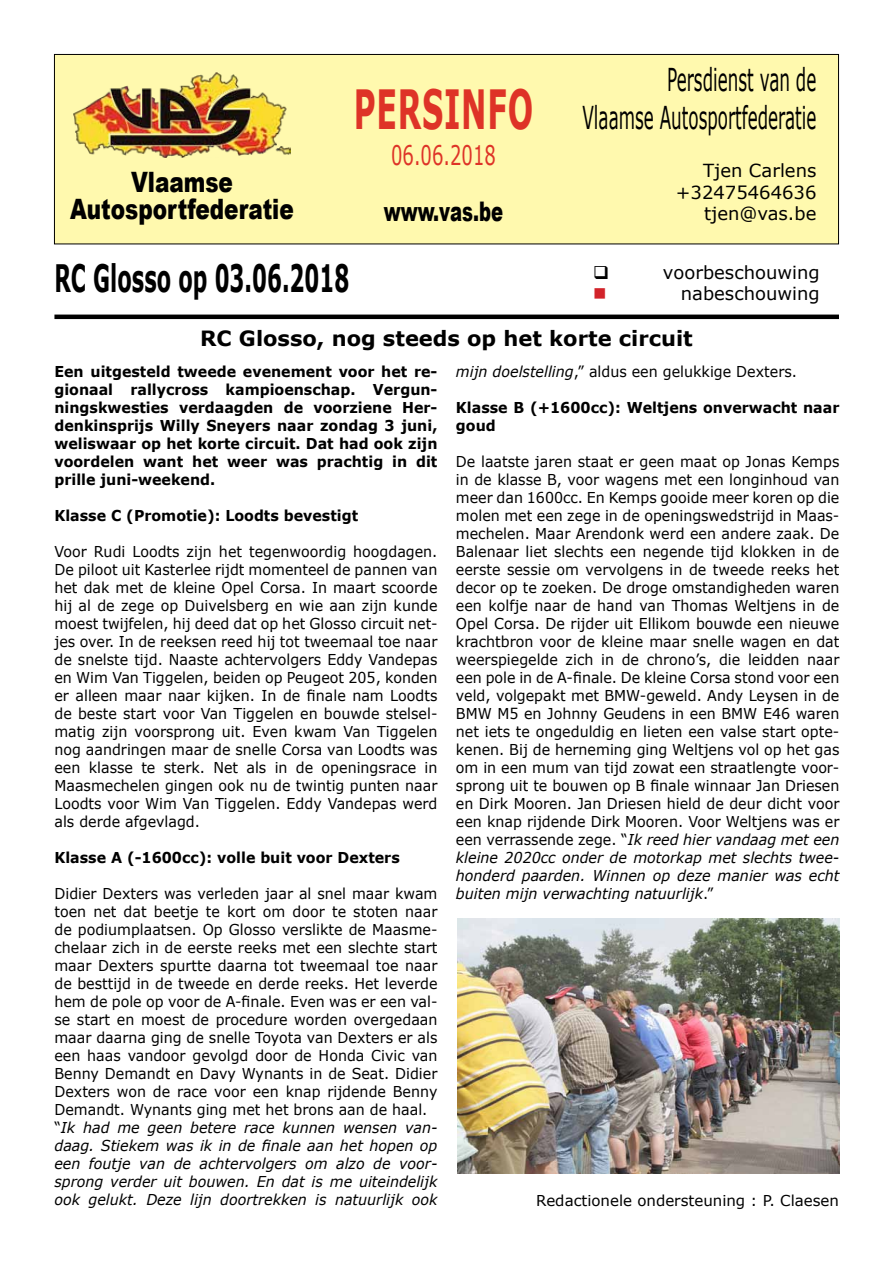
<style>
.page{position:relative;width:893px;height:1263px;background:#fff}
.page>*{position:absolute;margin:0;border:0;box-sizing:border-box;transform-origin:0 0}
.t1{font:700 54px "Verdana";letter-spacing:.025em;color:#de3327;scale:.56 1}
.t2{font:700 37.8px "Verdana";color:#000;scale:.56 1}
.t3{font:31.5px/37.8px "Verdana";color:#000;text-align:right;scale:.53 1}
.t4{font:900 28.05px/27px "Arial";color:#000;text-align:center;scale:.77 1}
.t5{font:900 27px "Arial";color:#000;scale:.67 1}
.t6{font:27px "Verdana";color:#de3327;scale:.67 1}
.t7{font:700 21px "Verdana";color:#000}
.t8{font:18px/21.6px "Verdana";color:#000;text-align:right}
.t9{font:18px "Wingdings";color:#d2232a}
.t10{font:15px/18px "Verdana";color:#000;text-align:justify;scale:.95 1}
.t11{font:700 15px/18px "Verdana";color:#000;text-align:justify;scale:.95 1}
.t12{font:15px "Verdana";color:#000}
.s1{font-style:italic}
</style>
<div class="page">
<div style="left:54px;top:54px;width:784px;height:190px;background:#fff9ae"></div>
<div style="left:54px;top:54px;width:785px;height:190px;border:1px solid #000"></div>
<img style="left:73px;top:73px;width:218px;height:85px">
<hr style="left:54px;top:315px;width:785px;height:4px;background:#000">
<img style="left:457px;top:918px;width:382px;height:255px">
<h3 class="t4" style="left:70px;top:168px;width:292px">Vlaamse<br>Autosportfederatie</h3>
<h1 class="t1" style="left:354px;top:75px;width:322px">PERSINFO</h1>
<h3 class="t6" style="left:391px;top:138px;width:158px">06.06.2018</h3>
<h3 class="t5" style="left:384px;top:192px;width:180px">www.vas.be</h3>
<h3 class="t3" style="left:582px;top:60px;width:443px">Persdienst van de<br>Vlaamse Autosportfederatie</h3>
<p class="t8" style="left:676px;top:159px;width:142px">Tjen Carlens +32475464636 tjen@vas.be</p>
<h2 class="t2" style="left:54px;top:255px;width:528px">RC Glosso op 03.06.2018</h2>
<p class="t8" style="left:663px;top:261px;width:158px">voorbeschouwing</p>
<p class="t9" style="left:593px;top:284px;width:15px">■</p>
<p class="t8" style="left:681px;top:282px;width:140px">nabeschouwing</p>
<h3 class="t7" style="left:200px;top:325px;width:494px">RC Glosso, nog steeds op het korte circuit</h3>
<p class="t10" style="left:456px;top:362px;width:361px"><span class="s1">mijn doelstelling</span>,” aldus een gelukkige Dexters.</p>
<p class="t11" style="left:456px;top:398px;width:405px">Klasse B (+1600cc): Weltjens onverwacht naar goud</p>
<p class="t10" style="left:456px;top:452px;width:405px">De laatste jaren staat er geen maat op Jonas Kemps in de klasse B, voor wagens met een longinhoud van meer dan 1600cc. En Kemps gooide meer koren op die molen met een zege in de openingswedstrijd in Maas&shy;mechelen. Maar Arendonk werd een andere zaak. De Balenaar liet slechts een negende tijd klokken in de eerste sessie om vervolgens in de tweede reeks het decor op te zoeken. De droge omstandigheden waren een kolfje naar de hand van Thomas Weltjens in de Opel Corsa. De rijder uit Ellikom bouwde een nieuwe krachtbron voor de kleine maar snelle wagen en dat weerspiegelde zich in de chrono’s, die leidden naar een pole in de A-finale. De kleine Corsa stond voor een veld, volgepakt met BMW-geweld. Andy Leysen in de BMW M5 en Johnny Geudens in een BMW E46 waren net iets te ongeduldig en lieten een valse start opte&shy;kenen. Bij de herneming ging Weltjens vol op het gas om in een mum van tijd zowat een straatlengte voor&shy;sprong uit te bouwen op B finale winnaar Jan Driesen en Dirk Mooren. Jan Driesen hield de deur dicht voor een knap rijdende Dirk Mooren. Voor Weltjens was er een verrassende zege. “<span class="s1">Ik reed hier vandaag met een kleine 2020cc onder de motorkap met slechts twee&shy;honderd paarden. Winnen op deze manier was echt buiten mijn verwachting natuurlijk</span>.”</p>
<p class="t11" style="left:54px;top:362px;width:405px">Een uitgesteld tweede evenement voor het re&shy;gionaal rallycross kampioenschap. Vergun&shy;ningskwesties verdaagden de voorziene Her&shy;denkinsprijs Willy Sneyers naar zondag 3 juni, weliswaar op het korte circuit. Dat had ook zijn voordelen want het weer was prachtig in dit prille juni-weekend.</p>
<p class="t11" style="left:54px;top:506px;width:321px">Klasse C (Promotie): Loodts bevestigt</p>
<p class="t10" style="left:54px;top:542px;width:405px">Voor Rudi Loodts zijn het tegenwoordig hoogdagen.<br>De piloot uit Kasterlee rijdt momenteel de pannen van het dak met de kleine Opel Corsa. In maart scoorde hij al de zege op Duivelsberg en wie aan zijn kunde moest twijfelen, hij deed dat op het Glosso circuit net&shy;jes over. In de reeksen reed hij tot tweemaal toe naar de snelste tijd. Naaste achtervolgers Eddy Vandepas en Wim Van Tiggelen, beiden op Peugeot 205, konden er alleen maar naar kijken. In de finale nam Loodts de beste start voor Van Tiggelen en bouwde stelsel&shy;matig zijn voorsprong uit. Even kwam Van Tiggelen nog aandringen maar de snelle Corsa van Loodts was een klasse te sterk. Net als in de openingsrace in Maasmechelen gingen ook nu de twintig punten naar Loodts voor Wim Van Tiggelen. Eddy Vandepas werd als derde afgevlagd.</p>
<p class="t11" style="left:54px;top:848px;width:365px">Klasse A (-1600cc): volle buit voor Dexters</p>
<p class="t10" style="left:54px;top:884px;width:405px;text-align:left">Didier Dexters was verleden jaar al snel maar kwam toen net dat beetje te kort om door te stoten naar de podiumplaatsen. Op Glosso verslikte de Maasme&shy;chelaar zich in de eerste reeks met een slechte start maar Dexters spurtte daarna tot tweemaal toe naar de besttijd in de tweede en derde reeks. Het leverde hem de pole op voor de A-finale. Even was er een val&shy;se start en moest de procedure worden overgedaan maar daarna ging de snelle Toyota van Dexters er als een haas vandoor gevolgd door de Honda Civic van Benny Demandt en Davy Wynants in de Seat. Didier Dexters won de race voor een knap rijdende Benny Demandt. Wynants ging met het brons aan de haal. “<span class="s1">Ik had me geen betere race kunnen wensen van&shy;daag. Stiekem was ik in de finale aan het hopen op een foutje van de achtervolgers om alzo de voor&shy;sprong verder uit bouwen. En dat is me uiteindelijk ook gelukt. Deze lijn doortrekken is natuurlijk ook</span></p>
<p class="t12" style="left:536px;top:1191px;width:304px">Redactionele ondersteuning : P. Claesen</p>
</div>
